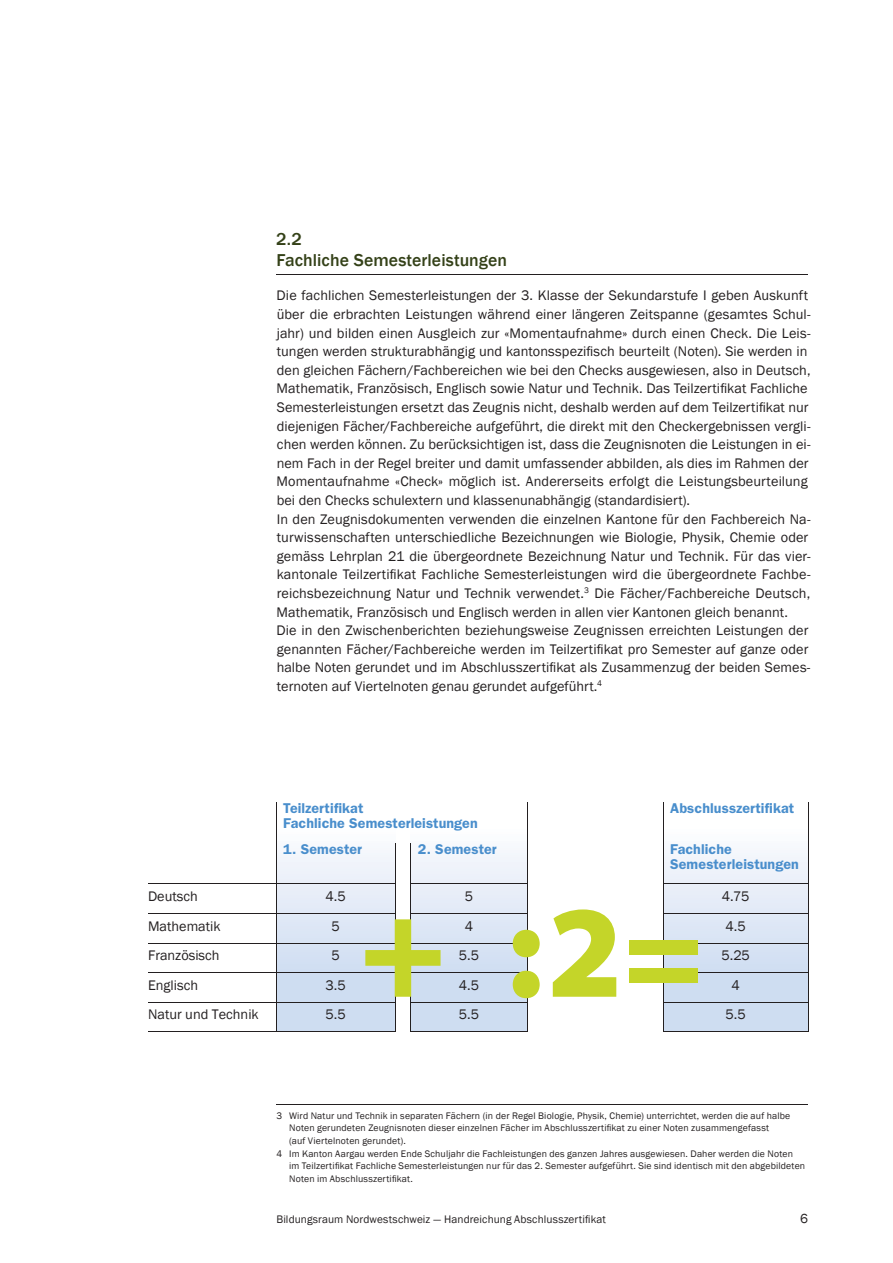
<style>
.page{position:relative;width:893px;height:1263px;background:#fff}
.page>*{position:absolute;margin:0;border:0;box-sizing:border-box;transform-origin:0 0}
.t1{font:500 17.7px/21px "Franklin Gothic";letter-spacing:.005em;color:#344118}
.t2{font:14.25px/18.6px "Franklin Gothic";letter-spacing:.005em;color:#231f20}
.t3{font:600 14.25px/15px "Franklin Gothic";letter-spacing:.005em;color:#498ecc}
.t4{font:13.5px "Franklin Gothic";color:#231f20}
.t5{font:11.25px "Franklin Gothic";letter-spacing:.01em;color:#231f20}
.t6{font:9.75px "Franklin Gothic";letter-spacing:.015em;color:#231f20}
</style>
<div class="page">
<hr style="left:276px;top:274px;width:532px;height:1px;background:#231f20">
<hr style="left:276px;top:1105px;width:532px;height:1px;background:#231f20">
<div style="left:276px;top:803px;width:119px;height:229px;background:linear-gradient(to bottom,#fdfcfc,#c4d6ee)"></div>
<div style="left:411px;top:803px;width:116px;height:229px;background:linear-gradient(to bottom,#fdfcfc,#c4d6ed)"></div>
<div style="left:663px;top:803px;width:145px;height:229px;background:linear-gradient(to bottom,#fdfcfc,#c4d6ed)"></div>
<hr style="left:148px;top:884px;width:247px;height:1px;background:#231f20">
<hr style="left:411px;top:884px;width:116px;height:1px;background:#231f20">
<hr style="left:663px;top:884px;width:145px;height:1px;background:#231f20">
<hr style="left:148px;top:913px;width:247px;height:1px;background:#231f20">
<hr style="left:411px;top:913px;width:116px;height:1px;background:#231f20">
<hr style="left:663px;top:913px;width:145px;height:1px;background:#231f20">
<hr style="left:148px;top:943px;width:247px;height:1px;background:#231f20">
<hr style="left:411px;top:943px;width:116px;height:1px;background:#231f20">
<hr style="left:663px;top:943px;width:145px;height:1px;background:#231f20">
<hr style="left:148px;top:973px;width:247px;height:1px;background:#231f20">
<hr style="left:411px;top:973px;width:116px;height:1px;background:#231f20">
<hr style="left:663px;top:973px;width:145px;height:1px;background:#231f20">
<hr style="left:148px;top:1002px;width:247px;height:1px;background:#231f20">
<hr style="left:148px;top:1032px;width:247px;height:1px;background:#231f20">
<hr style="left:411px;top:1002px;width:116px;height:1px;background:#231f20">
<hr style="left:411px;top:1032px;width:116px;height:1px;background:#231f20">
<hr style="left:663px;top:1002px;width:145px;height:1px;background:#231f20">
<hr style="left:663px;top:1032px;width:145px;height:1px;background:#231f20">
<hr style="left:663px;top:803px;width:1px;height:40px;background:#231f20">
<hr style="left:808px;top:803px;width:1px;height:40px;background:#231f20">
<hr style="left:663px;top:843px;width:1px;height:41px;background:#231f20">
<hr style="left:808px;top:843px;width:1px;height:41px;background:#231f20">
<svg style="left:663px;top:885px;width:1px;height:55px"></svg>
<svg style="left:808px;top:884px;width:1px;height:59px"></svg>
<hr style="left:663px;top:943px;width:1px;height:30px;background:#231f20">
<hr style="left:808px;top:943px;width:1px;height:30px;background:#231f20">
<svg style="left:663px;top:983px;width:1px;height:49px"></svg>
<svg style="left:808px;top:973px;width:1px;height:59px"></svg>
<hr style="left:276px;top:803px;width:1px;height:40px;background:#231f20">
<hr style="left:527px;top:803px;width:1px;height:40px;background:#231f20">
<hr style="left:276px;top:843px;width:1px;height:41px;background:#231f20">
<hr style="left:395px;top:843px;width:1px;height:41px;background:#231f20">
<hr style="left:411px;top:843px;width:1px;height:41px;background:#231f20">
<hr style="left:527px;top:843px;width:1px;height:41px;background:#231f20">
<svg style="left:276px;top:885px;width:1px;height:58px"></svg>
<svg style="left:527px;top:884px;width:1px;height:46px"></svg>
<hr style="left:276px;top:943px;width:1px;height:30px;background:#231f20">
<hr style="left:527px;top:943px;width:1px;height:30px;background:#231f20">
<svg style="left:276px;top:974px;width:1px;height:58px"></svg>
<svg style="left:527px;top:998px;width:1px;height:34px"></svg>
<svg style="left:365px;top:884px;width:75px;height:148px;background:#d0dbc4"></svg>
<div style="left:513px;top:930px;width:27px;height:27px;background:#c4d529;border-radius:50%"></div>
<div style="left:513px;top:971px;width:27px;height:27px;background:#c4d529;border-radius:50%"></div>
<svg style="left:553px;top:909px;width:63px;height:88px"></svg>
<div style="left:629px;top:940px;width:68px;height:15px;background:#c4d529"></div>
<div style="left:629px;top:968px;width:68px;height:15px;background:#c4d529"></div>
<p class="t1" style="left:276px;top:228px;width:232px">2.2<br>Fachliche Semesterleistungen</p>
<p class="t2" style="left:277px;top:286px;width:536px">Die fachlichen Semesterleistungen der 3. Klasse der Sekundarstufe I geben Auskunft über die erbrachten Leistungen während einer längeren Zeitspanne (gesamtes Schul&shy;jahr) und bilden einen Ausgleich zur «Momentaufnahme» durch einen Check. Die Leis&shy;tungen werden strukturabhängig und kantonsspezifisch beurteilt (Noten). Sie werden in den gleichen Fächern/Fachbereichen wie bei den Checks ausgewiesen, also in Deutsch, Mathematik, Französisch, Englisch sowie Natur und Technik. Das Teilzertifikat Fachliche Semesterleistungen ersetzt das Zeugnis nicht, deshalb werden auf dem Teilzertifikat nur diejenigen Fächer/Fachbereiche aufgeführt, die direkt mit den Checkergebnissen vergli&shy;chen werden können. Zu berücksichtigen ist, dass die Zeugnisnoten die Leistungen in ei&shy;nem Fach in der Regel breiter und damit umfassender abbilden, als dies im Rahmen der Momentaufnahme «Check» möglich ist. Andererseits erfolgt die Leistungsbeurteilung bei den Checks schulextern und klassenunabhängig (standardisiert).<br>In den Zeugnisdokumenten verwenden die einzelnen Kantone für den Fachbereich Na&shy;turwissenschaften unterschiedliche Bezeichnungen wie Biologie, Physik, Chemie oder gemäss Lehrplan 21 die übergeordnete Bezeichnung Natur und Technik. Für das vier&shy;kantonale Teilzertifikat Fachliche Semesterleistungen wird die übergeordnete Fachbe&shy;reichsbezeichnung Natur und Technik verwendet.<sup>3</sup> Die Fächer/Fachbereiche Deutsch, Mathematik, Französisch und Englisch werden in allen vier Kantonen gleich benannt.<br>Die in den Zwischenberichten beziehungsweise Zeugnissen erreichten Leistungen der genannten Fächer/Fachbereiche werden im Teilzertifikat pro Semester auf ganze oder halbe Noten gerundet und im Abschlusszertifikat als Zusammenzug der beiden Semes&shy;ternoten auf Viertelnoten genau gerundet aufgeführt.<sup>4</sup></p>
<p class="t3" style="left:283px;top:802px;width:196px">Teilzertifikat<br>Fachliche Semesterleistungen</p>
<p class="t3" style="left:670px;top:802px;width:126px">Abschlusszertifikat</p>
<p class="t3" style="left:283px;top:843px;width:80px">1. Semester</p>
<p class="t3" style="left:418px;top:843px;width:80px">2. Semester</p>
<p class="t3" style="left:670px;top:843px;width:130px">Fachliche<br>Semesterleistungen</p>
<p class="t2" style="left:148px;top:887px;width:51px">Deutsch</p>
<p class="t2" style="left:325px;top:887px;width:22px">4.5</p>
<p class="t2" style="left:465px;top:887px;width:10px">5</p>
<p class="t2" style="left:722px;top:887px;width:29px">4.75</p>
<p class="t2" style="left:148px;top:916px;width:74px">Mathematik</p>
<p class="t2" style="left:331px;top:916px;width:10px">5</p>
<p class="t2" style="left:465px;top:916px;width:10px">4</p>
<p class="t2" style="left:725px;top:916px;width:22px">4.5</p>
<p class="t2" style="left:148px;top:946px;width:73px">Französisch</p>
<p class="t2" style="left:331px;top:946px;width:10px">5</p>
<p class="t2" style="left:459px;top:946px;width:22px">5.5</p>
<p class="t2" style="left:721px;top:946px;width:30px">5.25</p>
<p class="t2" style="left:148px;top:976px;width:52px">Englisch</p>
<p class="t2" style="left:325px;top:976px;width:22px">3.5</p>
<p class="t2" style="left:459px;top:976px;width:22px">4.5</p>
<p class="t2" style="left:731px;top:976px;width:10px">4</p>
<p class="t2" style="left:148px;top:1005px;width:112px">Natur und Technik</p>
<p class="t2" style="left:325px;top:1005px;width:22px">5.5</p>
<p class="t2" style="left:459px;top:1005px;width:22px">5.5</p>
<p class="t2" style="left:725px;top:1005px;width:22px">5.5</p>
<p class="t6" style="left:276px;top:1110px;width:515px">3 Wird Natur und Technik in separaten Fächern (in der Regel Biologie, Physik, Chemie) unterrichtet, werden die auf halbe</p>
<p class="t6" style="left:289px;top:1122px;width:482px">Noten gerundeten Zeugnisnoten dieser einzelnen Fächer im Abschlusszertifikat zu einer Noten zusammengefasst</p>
<p class="t6" style="left:289px;top:1135px;width:118px">(auf Viertelnoten gerundet).</p>
<p class="t6" style="left:276px;top:1148px;width:518px">4 Im Kanton Aargau werden Ende Schuljahr die Fachleistungen des ganzen Jahres ausgewiesen. Daher werden die Noten</p>
<p class="t6" style="left:289px;top:1160px;width:518px">im Teilzertifikat Fachliche Semesterleistungen nur für das 2. Semester aufgeführt. Sie sind identisch mit den abgebildeten</p>
<p class="t6" style="left:289px;top:1173px;width:125px">Noten im Abschlusszertifikat.</p>
<p class="t5" style="left:276px;top:1213px;width:331px">Bildungsraum Nordwestschweiz — Handreichung Abschlusszertifikat</p>
<p class="t4" style="left:800px;top:1210px;width:9px">6</p>
</div>
